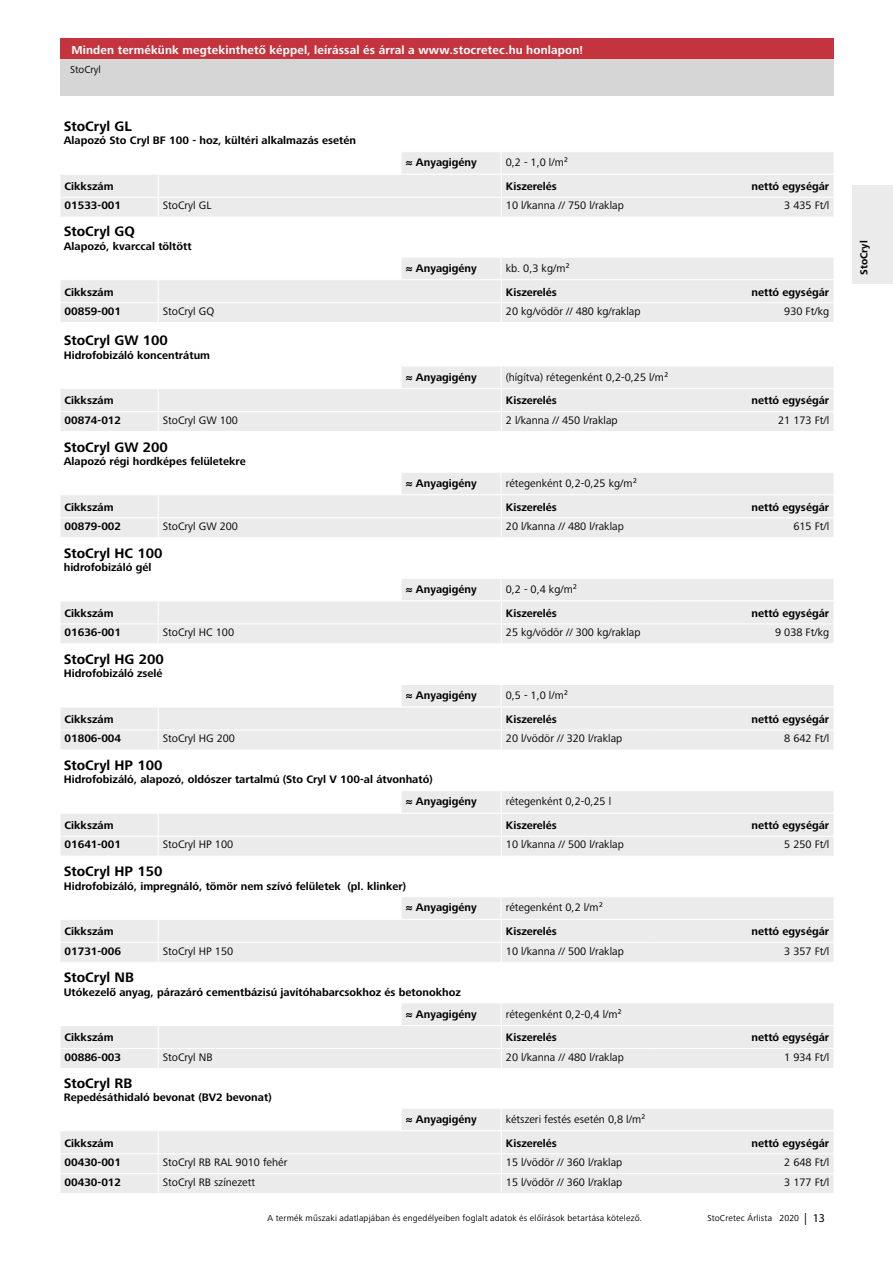
<style>
.page{position:relative;width:893px;height:1263px;background:#fff}
.page>*{position:absolute;margin:0;border:0;box-sizing:border-box;transform-origin:0 0}
.t1{font:700 14.25px "Frutiger Next LTW1 G";color:#000}
.t2{font:700 12px "Frutiger Next LTW1 G";letter-spacing:.01em;color:#fff}
.t3{font:700 11.25px/21.9px "Frutiger Next LTW1 G";color:#000}
.t4{font:11.25px "Frutiger Next LTW1 G";color:#000}
.t5{font:700 10.5px "Frutiger Next LTW1 G";color:#000}
.t6{font:10.5px "Frutiger Next LTW1 G";color:#000}
.t7{font:9px "Frutiger Next LTW1 G";letter-spacing:.02em;color:#000}
.s1{font-family:"Myriad Pro";font-size:12px}
</style>
<div class="page">
<div style="left:852px;top:185px;width:41px;height:99px;background:#ebebeb"></div>
<div style="left:60px;top:38px;width:773px;height:34px;background:#c3343e"></div>
<svg style="left:60px;top:152px;width:773px;height:65px"></svg>
<svg style="left:60px;top:258px;width:773px;height:64px"></svg>
<svg style="left:60px;top:367px;width:773px;height:64px"></svg>
<svg style="left:60px;top:473px;width:773px;height:64px"></svg>
<svg style="left:60px;top:579px;width:773px;height:64px"></svg>
<svg style="left:60px;top:685px;width:773px;height:65px"></svg>
<svg style="left:60px;top:791px;width:773px;height:65px"></svg>
<svg style="left:60px;top:897px;width:773px;height:65px"></svg>
<svg style="left:60px;top:1003px;width:773px;height:65px"></svg>
<div style="left:61px;top:1131px;width:341px;height:62px;background:#ebebeb"></div>
<hr style="left:60px;top:1153px;width:98px;height:1px;background:#fff">
<hr style="left:158px;top:1153px;width:343px;height:1px;background:#fff">
<hr style="left:60px;top:1173px;width:98px;height:1px;background:#fff">
<hr style="left:158px;top:1173px;width:343px;height:1px;background:#fff">
<svg style="left:60px;top:1132px;width:1px;height:61px"></svg>
<svg style="left:158px;top:1131px;width:1px;height:62px"></svg>
<div style="left:402px;top:1109px;width:431px;height:84px;background:#ebebeb"></div>
<div style="left:60px;top:60px;width:773px;height:36px;background:#d6d6d6"></div>
<p class="t2" style="left:71px;top:43px;width:513px">Minden termékünk megtekinthető képpel, leírással és árral a www.stocretec.hu honlapon!</p>
<p class="t6" style="left:70px;top:63px;width:32px">StoCryl</p>
<p class="t1" style="left:64px;top:118px;width:70px">StoCryl GL</p>
<p class="t3" style="left:64px;top:130px;width:294px">Alapozó Sto Cryl BF 100 - hoz, kültéri alkalmazás esetén</p>
<p class="t3" style="left:406px;top:152px;width:72px">≈ Anyagigény</p>
<p class="t4" style="left:506px;top:156px;width:64px">0,2 - 1,0 l/m²</p>
<p class="t3" style="left:65px;top:176px;width:51px">Cikkszám</p>
<p class="t3" style="left:506px;top:176px;width:53px">Kiszerelés</p>
<p class="t3" style="left:751px;top:176px;width:79px">nettó egységár</p>
<p class="t3" style="left:65px;top:195px;width:58px">01533-001</p>
<p class="t4" style="left:163px;top:199px;width:50px">StoCryl GL</p>
<p class="t4" style="left:506px;top:199px;width:119px">10 l/kanna // 750 l/raklap</p>
<p class="t4" style="left:784px;top:199px;width:47px">3 435 Ft/l</p>
<p class="t1" style="left:64px;top:224px;width:73px">StoCryl GQ</p>
<p class="t3" style="left:64px;top:236px;width:129px">Alapozó, kvarccal töltött</p>
<p class="t3" style="left:406px;top:257px;width:72px">≈ Anyagigény</p>
<p class="t4" style="left:506px;top:262px;width:66px">kb. 0,3 kg/m²</p>
<p class="t3" style="left:65px;top:281px;width:51px">Cikkszám</p>
<p class="t3" style="left:506px;top:281px;width:53px">Kiszerelés</p>
<p class="t3" style="left:751px;top:281px;width:79px">nettó egységár</p>
<p class="t3" style="left:65px;top:300px;width:58px">00859-001</p>
<p class="t4" style="left:163px;top:305px;width:53px">StoCryl GQ</p>
<p class="t4" style="left:506px;top:305px;width:136px">20 kg/vödör // 480 kg/raklap</p>
<p class="t4" style="left:784px;top:305px;width:46px">930 Ft/kg</p>
<p class="t1" style="left:64px;top:332px;width:106px">StoCryl GW 100</p>
<p class="t3" style="left:64px;top:344px;width:148px">Hidrofobizáló koncentrátum</p>
<p class="t3" style="left:406px;top:366px;width:72px">≈ Anyagigény</p>
<p class="t4" style="left:506px;top:371px;width:164px">(hígítva) rétegenként 0,2-0,25 l/m²</p>
<p class="t3" style="left:65px;top:390px;width:51px">Cikkszám</p>
<p class="t3" style="left:506px;top:390px;width:53px">Kiszerelés</p>
<p class="t3" style="left:751px;top:390px;width:79px">nettó egységár</p>
<p class="t3" style="left:65px;top:409px;width:58px">00874-012</p>
<p class="t4" style="left:163px;top:414px;width:77px">StoCryl GW 100</p>
<p class="t4" style="left:506px;top:414px;width:113px">2 l/kanna // 450 l/raklap</p>
<p class="t4" style="left:778px;top:414px;width:53px">21 173 Ft/l</p>
<p class="t1" style="left:64px;top:439px;width:106px">StoCryl GW 200</p>
<p class="t3" style="left:64px;top:451px;width:183px">Alapozó régi hordképes felületekre</p>
<p class="t3" style="left:406px;top:472px;width:72px">≈ Anyagigény</p>
<p class="t4" style="left:506px;top:477px;width:133px">rétegenként 0,2-0,25 kg/m²</p>
<p class="t3" style="left:65px;top:496px;width:51px">Cikkszám</p>
<p class="t3" style="left:506px;top:496px;width:53px">Kiszerelés</p>
<p class="t3" style="left:751px;top:496px;width:79px">nettó egységár</p>
<p class="t3" style="left:65px;top:515px;width:58px">00879-002</p>
<p class="t4" style="left:163px;top:520px;width:77px">StoCryl GW 200</p>
<p class="t4" style="left:506px;top:520px;width:119px">20 l/kanna // 480 l/raklap</p>
<p class="t4" style="left:793px;top:520px;width:37px">615 Ft/l</p>
<p class="t1" style="left:64px;top:545px;width:100px">StoCryl HC 100</p>
<p class="t3" style="left:64px;top:557px;width:89px">hidrofobizáló gél</p>
<p class="t3" style="left:406px;top:579px;width:72px">≈ Anyagigény</p>
<p class="t4" style="left:506px;top:583px;width:73px">0,2 - 0,4 kg/m²</p>
<p class="t3" style="left:65px;top:602px;width:51px">Cikkszám</p>
<p class="t3" style="left:506px;top:602px;width:53px">Kiszerelés</p>
<p class="t3" style="left:751px;top:602px;width:79px">nettó egységár</p>
<p class="t3" style="left:65px;top:622px;width:58px">01636-001</p>
<p class="t4" style="left:163px;top:626px;width:73px">StoCryl HC 100</p>
<p class="t4" style="left:506px;top:626px;width:136px">25 kg/vödör // 300 kg/raklap</p>
<p class="t4" style="left:775px;top:626px;width:56px">9 038 Ft/kg</p>
<p class="t1" style="left:64px;top:651px;width:102px">StoCryl HG 200</p>
<p class="t3" style="left:64px;top:663px;width:100px">Hidrofobizáló zselé</p>
<p class="t3" style="left:406px;top:685px;width:72px">≈ Anyagigény</p>
<p class="t4" style="left:506px;top:689px;width:64px">0,5 - 1,0 l/m²</p>
<p class="t3" style="left:65px;top:708px;width:51px">Cikkszám</p>
<p class="t3" style="left:506px;top:708px;width:53px">Kiszerelés</p>
<p class="t3" style="left:751px;top:708px;width:79px">nettó egységár</p>
<p class="t3" style="left:65px;top:728px;width:58px">01806-004</p>
<p class="t4" style="left:163px;top:732px;width:74px">StoCryl HG 200</p>
<p class="t4" style="left:506px;top:732px;width:118px">20 l/vödör // 320 l/raklap</p>
<p class="t4" style="left:784px;top:732px;width:47px">8 642 Ft/l</p>
<p class="t1" style="left:64px;top:757px;width:100px">StoCryl HP 100</p>
<p class="t3" style="left:406px;top:769px;width:72px;text-indent:-342px">Hidrofobizáló, alapozó, oldószer tartalmú (Sto Cryl V 100-al átvonható)<br>≈ Anyagigény</p>
<p class="t4" style="left:506px;top:795px;width:107px">rétegenként 0,2-0,25 l</p>
<p class="t3" style="left:65px;top:815px;width:51px">Cikkszám</p>
<p class="t3" style="left:506px;top:815px;width:53px">Kiszerelés</p>
<p class="t3" style="left:751px;top:815px;width:79px">nettó egységár</p>
<p class="t3" style="left:65px;top:834px;width:58px">01641-001</p>
<p class="t4" style="left:163px;top:838px;width:72px">StoCryl HP 100</p>
<p class="t4" style="left:506px;top:838px;width:119px">10 l/kanna // 500 l/raklap</p>
<p class="t4" style="left:784px;top:838px;width:47px">5 250 Ft/l</p>
<p class="t1" style="left:64px;top:863px;width:100px">StoCryl HP 150</p>
<p class="t3" style="left:406px;top:875px;width:72px;text-indent:-342px">Hidrofobizáló, impregnáló, tömör nem szívó felületek (pl. klinker)<br>≈ Anyagigény</p>
<p class="t4" style="left:506px;top:901px;width:99px">rétegenként 0,2 l/m²</p>
<p class="t3" style="left:65px;top:921px;width:51px">Cikkszám</p>
<p class="t3" style="left:506px;top:921px;width:53px">Kiszerelés</p>
<p class="t3" style="left:751px;top:921px;width:79px">nettó egységár</p>
<p class="t3" style="left:65px;top:940px;width:58px">01731-006</p>
<p class="t4" style="left:163px;top:944px;width:72px">StoCryl HP 150</p>
<p class="t4" style="left:506px;top:944px;width:119px">10 l/kanna // 500 l/raklap</p>
<p class="t4" style="left:784px;top:944px;width:47px">3 357 Ft/l</p>
<p class="t1" style="left:64px;top:969px;width:72px">StoCryl NB</p>
<p class="t3" style="left:406px;top:981px;width:72px;text-indent:-342px">Utókezelő anyag, párazáró cementbázisú javítóhabarcsokhoz és betonokhoz<br>≈ Anyagigény</p>
<p class="t4" style="left:506px;top:1007px;width:118px">rétegenként 0,2-0,4 l/m²</p>
<p class="t3" style="left:65px;top:1027px;width:51px">Cikkszám</p>
<p class="t3" style="left:506px;top:1027px;width:53px">Kiszerelés</p>
<p class="t3" style="left:751px;top:1027px;width:79px">nettó egységár</p>
<p class="t3" style="left:65px;top:1046px;width:58px">00886-003</p>
<p class="t4" style="left:163px;top:1050px;width:51px">StoCryl NB</p>
<p class="t4" style="left:506px;top:1050px;width:119px">20 l/kanna // 480 l/raklap</p>
<p class="t4" style="left:784px;top:1050px;width:47px">1 934 Ft/l</p>
<p class="t1" style="left:64px;top:1075px;width:70px">StoCryl RB</p>
<p class="t3" style="left:64px;top:1087px;width:209px">Repedésáthidaló bevonat (BV2 bevonat)</p>
<p class="t3" style="left:406px;top:1108px;width:72px">≈ Anyagigény</p>
<p class="t4" style="left:506px;top:1113px;width:141px">kétszeri festés esetén 0,8 l/m²</p>
<p class="t3" style="left:65px;top:1132px;width:51px">Cikkszám</p>
<p class="t3" style="left:506px;top:1132px;width:53px">Kiszerelés</p>
<p class="t3" style="left:751px;top:1132px;width:79px">nettó egységár</p>
<p class="t3" style="left:65px;top:1151px;width:58px">00430-001</p>
<p class="t4" style="left:163px;top:1156px;width:126px">StoCryl RB RAL 9010 fehér</p>
<p class="t4" style="left:506px;top:1156px;width:118px">15 l/vödör // 360 l/raklap</p>
<p class="t4" style="left:784px;top:1156px;width:47px">2 648 Ft/l</p>
<p class="t3" style="left:65px;top:1171px;width:58px">00430-012</p>
<p class="t4" style="left:163px;top:1176px;width:94px">StoCryl RB színezett</p>
<p class="t4" style="left:506px;top:1176px;width:118px">15 l/vödör // 360 l/raklap</p>
<p class="t4" style="left:784px;top:1176px;width:47px">3 177 Ft/l</p>
<p class="t7" style="left:268px;top:1213px;width:376px">A termék műszaki adatlapjában és engedélyeiben foglalt adatok és előírások betartása kötelező.</p>
<p class="t7" style="left:707px;top:1213px;width:119px">StoCretec Árlista 2020 <span class="s1">| 13</span></p>
<p class="t5" style="left:858px;top:275px;width:36px;rotate:-90deg">StoCryl</p>
</div>
